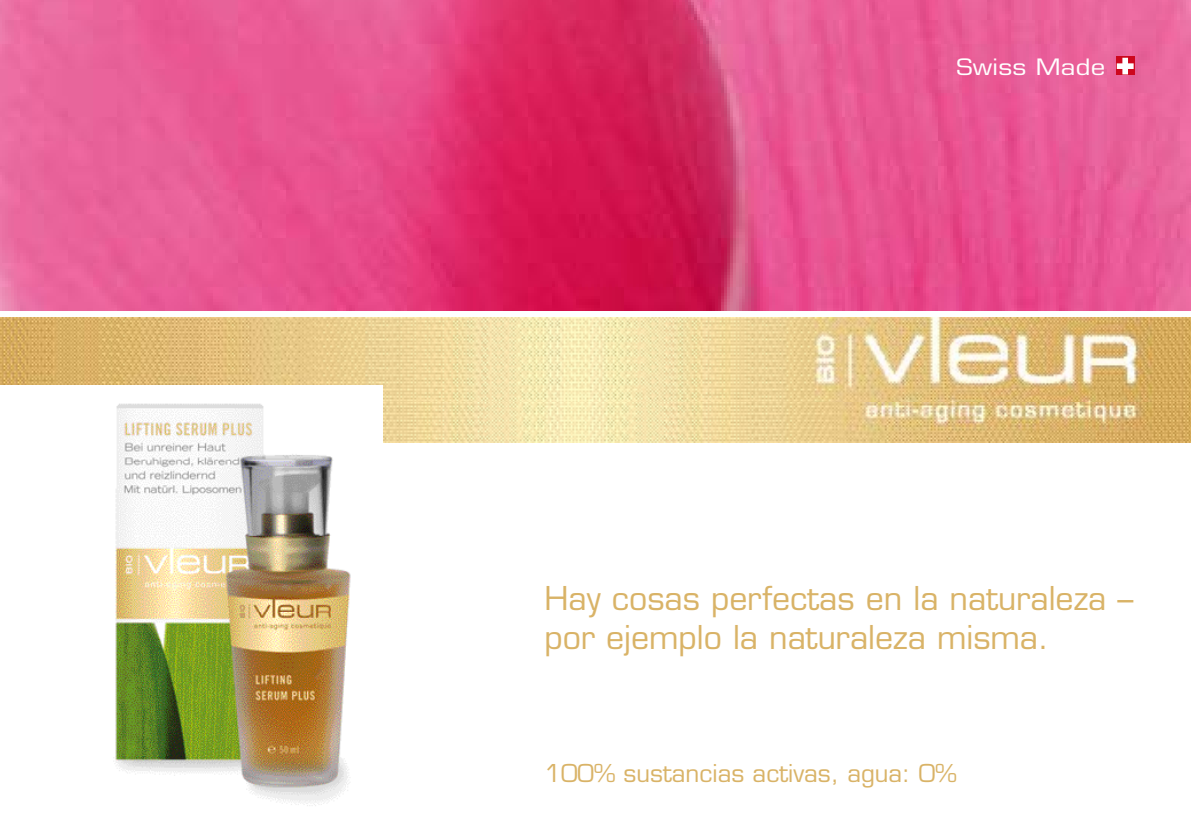
<style>
.page{position:relative;width:1191px;height:840px;background:#fff}
.page>*{position:absolute;margin:0;border:0;box-sizing:border-box;transform-origin:0 0}
.t1{font:32px/38.4px "Eurostile";color:#d9b367}
.t2{font:24px "Eurostile";color:#d9b367}
.t3{font:22px "Eurostile";letter-spacing:.01em;color:#fff;scale:1.17 1}
</style>
<div class="page">
<img style="left:0;top:317px;width:1191px;height:125px">
<img style="left:0;top:0;width:1191px;height:310px">
<svg style="left:1115px;top:57px;width:19px;height:18px"></svg>
<svg style="left:1116px;top:58px;width:17px;height:16px"></svg>
<img style="left:0;top:385px;width:382px;height:421px">
<p class="t3" style="left:956px;top:53px;width:129px">Swiss Made</p>
<p class="t1" style="left:544px;top:579px;width:590px">Hay cosas perfectas en la naturaleza – por ejemplo la naturaleza misma.</p>
<p class="t2" style="left:544px;top:758px;width:413px">100% sustancias activas, agua: 0%</p>
</div>
